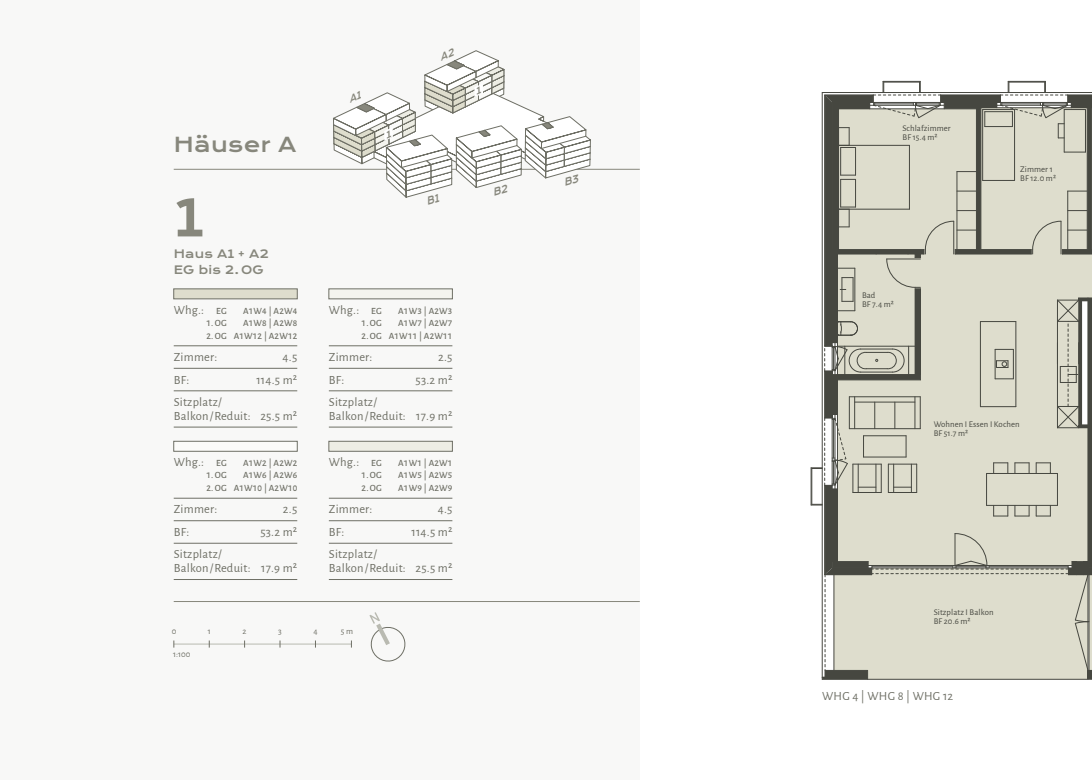
<style>
.page{position:relative;width:1092px;height:780px;background:#fff}
.page>*{position:absolute;margin:0;border:0;box-sizing:border-box;transform-origin:0 0}
.t1{font:50px "Krona One";color:#87877c}
.t2{font:20px "Krona One";letter-spacing:.02em;color:#87877c}
.t3{font:12.5px/13.8px "Alegreya Sans";letter-spacing:.02em;color:#6e6f65}
.t4{font:11.25px/16.2px "Krona One";letter-spacing:.02em;color:#87877c}
.t5{font:500 9.5px/12.5px "Alegreya Sans";letter-spacing:.02em;color:#6e6f65;text-align:right}
.t6{font:8.75px/8.8px "Alegreya Sans";letter-spacing:.01em;color:#464740}
.t7{font:8.75px "Alegreya Sans";color:#6e6f65}
.s1{font-weight:500;font-size:9.5px}
</style>
<div class="page">
<div style="left:0;top:0;width:639px;height:780px;background:#f8f8f7"></div>
<hr style="left:174px;top:169px;width:465px;height:1px;background:#87877c">
<hr style="left:174px;top:601px;width:465px;height:1px;background:#87877c">
<hr style="left:822px;top:679px;width:269px;height:1px;background:#464740">
<hr style="left:810px;top:468px;width:1px;height:37px;background:#464740">
<svg style="left:811px;top:81px;width:281px;height:598px;background:#cdccbf"></svg>
<hr style="left:174px;top:345px;width:123px;height:1px;background:#6e6f65">
<hr style="left:174px;top:368px;width:123px;height:1px;background:#6e6f65">
<hr style="left:174px;top:390px;width:123px;height:1px;background:#6e6f65">
<hr style="left:174px;top:427px;width:123px;height:1px;background:#6e6f65">
<div style="left:173px;top:288px;width:124px;height:11px;background:#deddcd;border:1px solid #6e6f65"></div>
<hr style="left:329px;top:498px;width:123px;height:1px;background:#6e6f65">
<hr style="left:329px;top:520px;width:123px;height:1px;background:#6e6f65">
<hr style="left:329px;top:543px;width:123px;height:1px;background:#6e6f65">
<hr style="left:329px;top:579px;width:123px;height:1px;background:#6e6f65">
<div style="left:328px;top:441px;width:124px;height:10px;background:#edede4;border:1px solid #6e6f65"></div>
<hr style="left:329px;top:345px;width:123px;height:1px;background:#6e6f65">
<hr style="left:329px;top:368px;width:123px;height:1px;background:#6e6f65">
<hr style="left:329px;top:390px;width:123px;height:1px;background:#6e6f65">
<hr style="left:329px;top:427px;width:123px;height:1px;background:#6e6f65">
<div style="left:328px;top:288px;width:124px;height:11px;background:#f4f4ee;border:1px solid #6e6f65"></div>
<hr style="left:174px;top:498px;width:123px;height:1px;background:#6e6f65">
<hr style="left:174px;top:520px;width:123px;height:1px;background:#6e6f65">
<hr style="left:174px;top:543px;width:123px;height:1px;background:#6e6f65">
<hr style="left:174px;top:579px;width:123px;height:1px;background:#6e6f65">
<div style="left:173px;top:441px;width:124px;height:10px;background:#fbfbf9;border:1px solid #6e6f65"></div>
<hr style="left:174px;top:643px;width:177px;height:1px;background:#b9bab1">
<svg style="left:369px;top:612px;width:37px;height:50px"></svg>
<svg style="left:332px;top:50px;width:259px;height:148px"></svg>
<h2 class="t2" style="left:174px;top:133px;width:124px">Häuser A</h2>
<h1 class="t1" style="left:174px;top:187px;width:31px">1</h1>
<p class="t4" style="left:174px;top:246px;width:97px">Haus A1 + A2<br>EG bis 2.OG</p>
<p class="t3" style="left:174px;top:302px;width:54px">Whg.: <span class="s1">EG</span></p>
<p class="t5" style="left:243px;top:304px;width:56px">A1W4 | A2W4</p>
<p class="t5" style="left:206px;top:316px;width:22px">1.OG</p>
<p class="t5" style="left:206px;top:316px;width:92px">A1W8 | A2W8<br>2.OG A1W12 | A2W12</p>
<p class="t3" style="left:174px;top:349px;width:45px">Zimmer:</p>
<p class="t3" style="left:282px;top:349px;width:16px">4.5</p>
<p class="t3" style="left:174px;top:372px;width:17px">BF:</p>
<p class="t3" style="left:256px;top:372px;width:42px">114.5 m²</p>
<p class="t3" style="left:174px;top:394px;width:125px">Sitzplatz/<br>Balkon/Reduit: 25.5 m²</p>
<p class="t3" style="left:174px;top:454px;width:54px">Whg.: <span class="s1">EG</span></p>
<p class="t5" style="left:243px;top:456px;width:56px">A1W2 | A2W2</p>
<p class="t5" style="left:206px;top:468px;width:22px">1.OG</p>
<p class="t5" style="left:206px;top:468px;width:92px">A1W6 | A2W6<br>2.OG A1W10 | A2W10</p>
<p class="t3" style="left:174px;top:502px;width:45px">Zimmer:</p>
<p class="t3" style="left:283px;top:502px;width:16px">2.5</p>
<p class="t3" style="left:174px;top:524px;width:17px">BF:</p>
<p class="t3" style="left:260px;top:524px;width:38px">53.2 m²</p>
<p class="t3" style="left:174px;top:547px;width:125px">Sitzplatz/<br>Balkon/Reduit: 17.9 m²</p>
<p class="t3" style="left:329px;top:302px;width:54px">Whg.: <span class="s1">EG</span></p>
<p class="t5" style="left:398px;top:304px;width:56px">A1W3 | A2W3</p>
<p class="t5" style="left:361px;top:316px;width:22px">1.OG</p>
<p class="t5" style="left:361px;top:316px;width:92px">A1W7 | A2W7<br>2.OG A1W11 | A2W11</p>
<p class="t3" style="left:329px;top:349px;width:45px">Zimmer:</p>
<p class="t3" style="left:438px;top:349px;width:16px">2.5</p>
<p class="t3" style="left:329px;top:372px;width:17px">BF:</p>
<p class="t3" style="left:415px;top:372px;width:38px">53.2 m²</p>
<p class="t3" style="left:329px;top:394px;width:125px">Sitzplatz/<br>Balkon/Reduit: 17.9 m²</p>
<p class="t3" style="left:329px;top:454px;width:54px">Whg.: <span class="s1">EG</span></p>
<p class="t5" style="left:398px;top:456px;width:56px">A1W1 | A2W1</p>
<p class="t5" style="left:361px;top:468px;width:22px">1.OG</p>
<p class="t5" style="left:398px;top:468px;width:56px">A1W5 | A2W5</p>
<p class="t5" style="left:361px;top:481px;width:22px">2.OG</p>
<p class="t5" style="left:398px;top:481px;width:56px">A1W9 | A2W9</p>
<p class="t3" style="left:329px;top:502px;width:45px">Zimmer:</p>
<p class="t3" style="left:438px;top:502px;width:16px">4.5</p>
<p class="t3" style="left:329px;top:524px;width:17px">BF:</p>
<p class="t3" style="left:411px;top:524px;width:42px">114.5 m²</p>
<p class="t3" style="left:329px;top:547px;width:125px">Sitzplatz/<br>Balkon/Reduit: 25.5 m²</p>
<p class="t7" style="left:172px;top:624px;width:6px">0</p>
<p class="t7" style="left:208px;top:624px;width:5px">1</p>
<p class="t7" style="left:242px;top:624px;width:5px">2</p>
<p class="t7" style="left:278px;top:624px;width:5px">3</p>
<p class="t7" style="left:313px;top:624px;width:6px">4</p>
<p class="t7" style="left:341px;top:624px;width:14px">5 m</p>
<p class="t7" style="left:173px;top:648px;width:19px">1:100</p>
<p class="t6" style="left:902px;top:124px;width:50px">Schlafzimmer<br>BF 15.4 m²</p>
<p class="t6" style="left:862px;top:291px;width:33px">Bad<br>BF 7.4 m²</p>
<p class="t6" style="left:1020px;top:164px;width:37px">Zimmer 1<br>BF 12.0 m²</p>
<p class="t6" style="left:933px;top:419px;width:87px">Wohnen I Essen I Kochen<br>BF 51.7 m²</p>
<p class="t6" style="left:933px;top:607px;width:61px">Sitzplatz I Balkon<br>BF 20.6 m²</p>
<p class="t3" style="left:822px;top:688px;width:133px">WHG 4 | WHG 8 | WHG 12</p>
</div>
